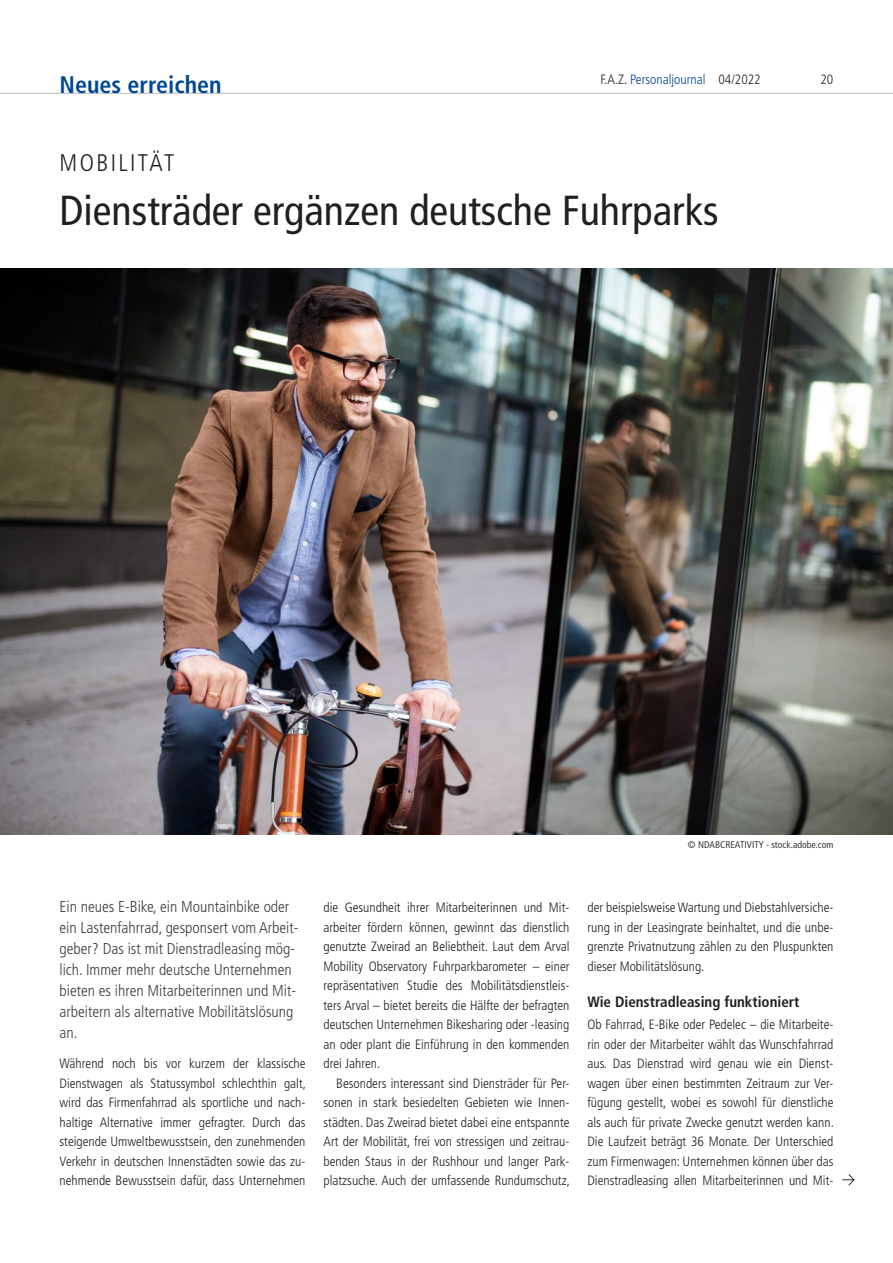
<style>
.page{position:relative;width:893px;height:1263px;background:#fff}
.page>*{position:absolute;margin:0;border:0;box-sizing:border-box;transform-origin:0 0}
.t1{font:condensed 42px "Frutiger LT Std";color:#231f20}
.t2{font:700 condensed 24px "Frutiger LT Std";color:#014892}
.t3{font:300 condensed 24px "Frutiger LT Std";letter-spacing:.1em;color:#231f20}
.t4{font:300 condensed 15.75px/21px "Frutiger LT Std";color:#3e3e3f}
.t5{font:700 condensed 15px "Frutiger LT Std";color:#231f20}
.t6{font:300 condensed 13.5px/19.5px "Frutiger LT Std";color:#231f20;text-align:justify}
.t7{font:300 condensed 13.5px "Frutiger LT Std";color:#014892}
.t8{font:condensed 9.75px "Frutiger LT Std";color:#3e3e3f}
.s1{color:#231f20}
</style>
<div class="page">
<hr style="left:0;top:93px;width:893px;height:1px;background:#bcbdc0">
<img style="left:0;top:269px;width:893px;height:565px">
<svg style="left:842px;top:1174px;width:13px;height:11px"></svg>
<h2 class="t2" style="left:60px;top:70px;width:164px">Neues erreichen</h2>
<p class="t7" style="left:600px;top:72px;width:162px"><span class="s1">F.A.Z.</span> Personaljournal <span class="s1">04/2022</span></p>
<p class="t6" style="left:820px;top:70px;width:14px">20</p>
<h2 class="t3" style="left:60px;top:149px;width:116px">MOBILITÄT</h2>
<h1 class="t1" style="left:60px;top:185px;width:661px">Diensträder ergänzen deutsche Fuhrparks</h1>
<p class="t8" style="left:688px;top:838px;width:147px">© NDABCREATIVITY - stock.adobe.com</p>
<p class="t4" style="left:60px;top:896px;width:240px">Ein neues E-Bike, ein Mountainbike oder ein Lastenfahrrad, gesponsert vom Arbeit&shy;geber? Das ist mit Dienstradleasing mög&shy;lich. Immer mehr deutsche Unternehmen bieten es ihren Mitarbeiterinnen und Mit&shy;arbeitern als alternative Mobilitätslösung an.</p>
<p class="t6" style="left:60px;top:1054px;width:248px">Während noch bis vor kurzem der klassische Dienstwagen als Statussymbol schlechthin galt, wird das Firmenfahrrad als sportliche und nach&shy;haltige Alternative immer gefragter. Durch das steigende Umweltbewusstsein, den zunehmenden Verkehr in deutschen Innenstädten sowie das zu&shy;nehmende Bewusstsein dafür, dass Unternehmen</p>
<p class="t6" style="left:323px;top:898px;width:247px">die Gesundheit ihrer Mitarbeiterinnen und Mit&shy;arbeiter fördern können, gewinnt das dienstlich genutzte Zweirad an Beliebtheit. Laut dem Arval Mobility Observatory Fuhrparkbarometer – einer repräsentativen Studie des Mobilitätsdienstleis&shy;ters Arval – bietet bereits die Hälfte der befragten deutschen Unternehmen Bikesharing oder -leasing an oder plant die Einführung in den kommenden drei Jahren.</p>
<p class="t6" style="left:323px;top:1073px;width:248px;text-indent:13px">Besonders interessant sind Diensträder für Per&shy;sonen in stark besiedelten Gebieten wie Innen&shy;städten. Das Zweirad bietet dabei eine entspannte Art der Mobilität, frei von stressigen und zeitrau&shy;benden Staus in der Rushhour und langer Park&shy;platzsuche. Auch der umfassende Rundumschutz,</p>
<p class="t6" style="left:587px;top:898px;width:247px">der beispielsweise Wartung und Diebstahlversiche&shy;rung in der Leasingrate beinhaltet, und die unbe&shy;grenzte Privatnutzung zählen zu den Pluspunkten dieser Mobilitätslösung.</p>
<p class="t5" style="left:587px;top:992px;width:213px">Wie Dienstradleasing funktioniert</p>
<p class="t6" style="left:587px;top:1015px;width:248px">Ob Fahrrad, E-Bike oder Pedelec – die Mitarbeite&shy;rin oder der Mitarbeiter wählt das Wunschfahrrad aus. Das Dienstrad wird genau wie ein Dienst&shy;wagen über einen bestimmten Zeitraum zur Ver&shy;fügung gestellt, wobei es sowohl für dienstliche als auch für private Zwecke genutzt werden kann.<br>Die Laufzeit beträgt 36 Monate. Der Unterschied zum Firmenwagen: Unternehmen können über das Dienstradleasing allen Mitarbeiterinnen und Mit-</p>
</div>
